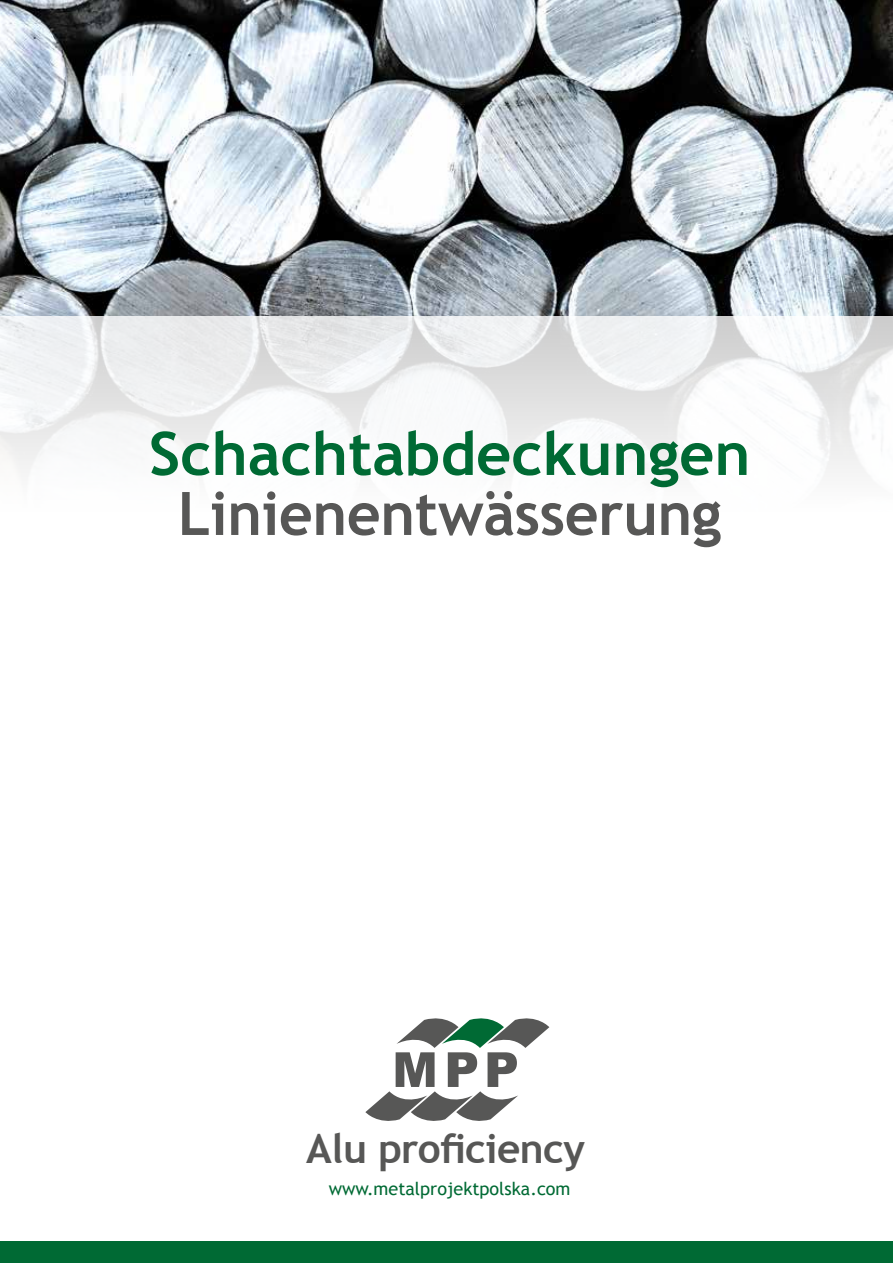
<style>
.page{position:relative;width:893px;height:1263px;background:#fff}
.page>*{position:absolute;margin:0;border:0;box-sizing:border-box;transform-origin:0 0}
.t1{font:700 60px "Trebuchet MS";color:#006a34}
.t2{font:700 60px "Trebuchet MS";letter-spacing:-.005em;color:#575756}
.t3{font:700 40.65px "Trebuchet MS";letter-spacing:-.01em;color:#575756}
.t4{font:18px "Trebuchet MS";color:#006a34}
</style>
<div class="page">
<img style="left:0;top:0;width:893px;height:316px">
<svg style="left:0;top:316px;width:893px;height:157px;fill:#f3f4f5"></svg>
<div style="left:0;top:1242px;width:893px;height:21px;background:#006a34"></div>
<svg style="left:365px;top:1018px;width:184px;height:103px"></svg>
<h1 class="t1" style="left:149px;top:416px;width:603px">Schachtabdeckungen</h1>
<h1 class="t2" style="left:178px;top:476px;width:545px">Linienentwässerung</h1>
<h2 class="t3" style="left:306px;top:1123px;width:280px">Alu proficiency</h2>
<p class="t4" style="left:329px;top:1178px;width:243px">www.metalprojektpolska.com</p>
</div>
